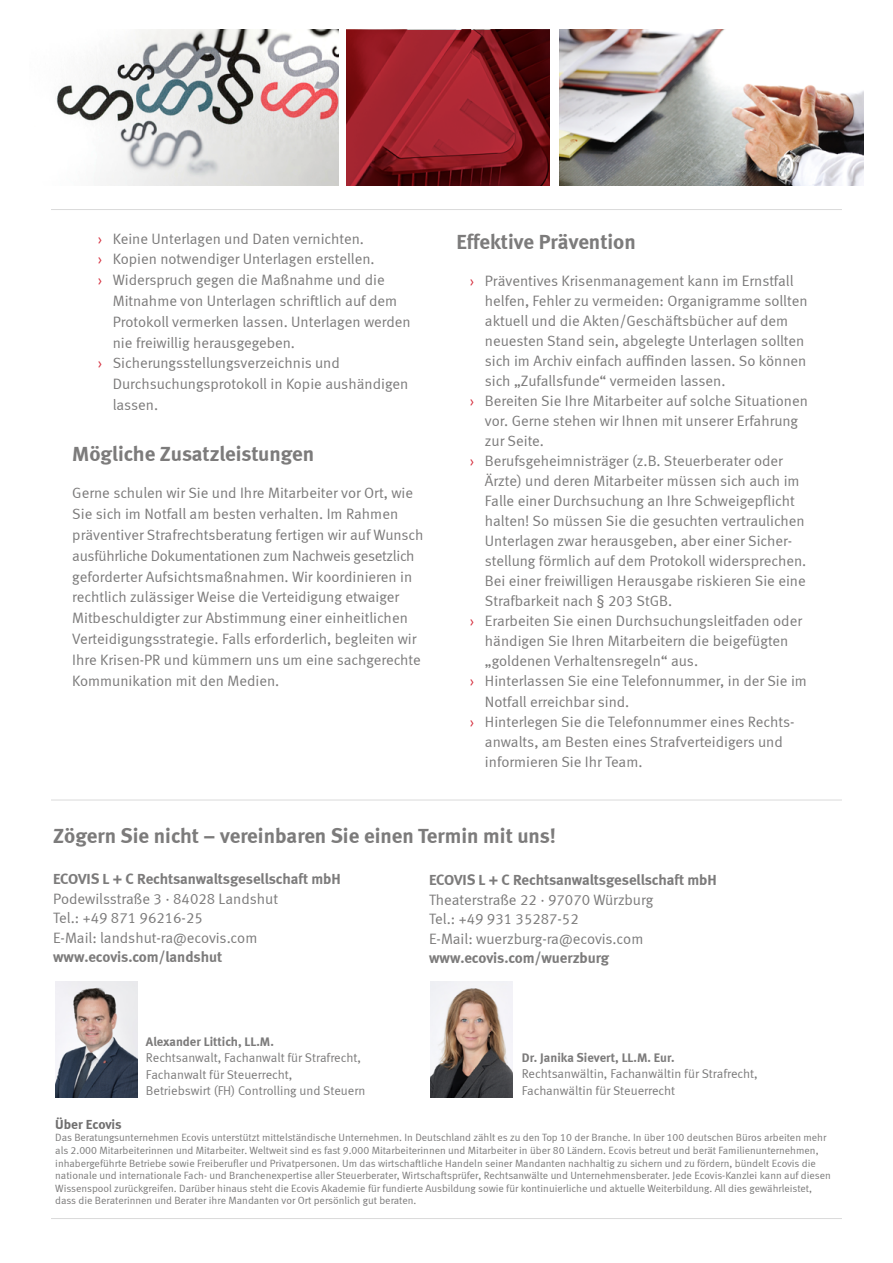
<style>
.page{position:relative;width:893px;height:1263px;background:#fff}
.page>*{position:absolute;margin:0;border:0;box-sizing:border-box;transform-origin:0 0}
.t1{font:21px "Meta Bold LF";color:#7c7b7b}
.t2{font:15px/20.9px "Meta Normal LF";color:#7c7b7b}
.t3{font:15px "Meta Bold LF";letter-spacing:-.005em;color:#7c7b7b}
.t4{font:13.5px "Meta Bold LF";letter-spacing:-.01em;color:#706f6f}
.t5{font:12.75px/16.5px "Meta Normal LF";color:#7c7b7b}
.t6{font:12.75px "Meta Bold LF";color:#7c7b7b}
.t7{font:10.5px/12.6px "Meta Normal LF";color:#7c7b7b}
.s1{color:#d53140}
</style>
<div class="page">
<hr style="left:51px;top:1218px;width:791px;height:1px;background:#dadada">
<hr style="left:51px;top:800px;width:791px;height:1px;background:#dadada">
<hr style="left:51px;top:209px;width:791px;height:1px;background:#dadada">
<img style="left:55px;top:981px;width:82px;height:117px">
<img style="left:431px;top:981px;width:82px;height:117px">
<img style="left:56px;top:30px;width:282px;height:156px">
<svg style="left:346px;top:30px;width:204px;height:156px;background:#871922"></svg>
<img style="left:560px;top:30px;width:303px;height:156px">
<p class="t2" style="left:98px;top:228px;width:268px"><span class="s1">›</span> Keine Unterlagen und Daten vernichten.</p>
<p class="t2" style="left:98px;top:249px;width:278px"><span class="s1">›</span> Kopien notwendiger Unterlagen erstellen.</p>
<p class="t2" style="left:98px;top:269px;width:289px"><span class="s1">›</span> Widerspruch gegen die Maßnahme und die</p>
<p class="t2" style="left:113px;top:290px;width:286px">Mitnahme von Unterlagen schriftlich auf dem</p>
<p class="t2" style="left:113px;top:311px;width:299px">Protokoll vermerken lassen. Unterlagen werden</p>
<p class="t2" style="left:113px;top:332px;width:184px">nie freiwillig herausgegeben.</p>
<p class="t2" style="left:98px;top:353px;width:244px"><span class="s1">›</span> Sicherungsstellungsverzeichnis und</p>
<p class="t2" style="left:113px;top:373px;width:297px">Durchsuchungsprotokoll in Kopie aushändigen</p>
<p class="t2" style="left:113px;top:394px;width:47px">lassen.</p>
<h1 class="t1" style="left:72px;top:441px;width:243px">Mögliche Zusatzleistungen</h1>
<p class="t2" style="left:72px;top:483px;width:353px">Gerne schulen wir Sie und Ihre Mitarbeiter vor Ort, wie Sie sich im Notfall am besten verhalten. Im Rahmen präventiver Strafrechtsberatung fertigen wir auf Wunsch ausführliche Dokumentationen zum Nachweis gesetzlich geforderter Aufsichtsmaßnahmen. Wir koordinieren in rechtlich zulässiger Weise die Verteidigung etwaiger Mitbeschuldigter zur Abstimmung einer einheitlichen Verteidigungsstrategie. Falls erforderlich, begleiten wir Ihre Krisen-PR und kümmern uns um eine sachgerechte Kommunikation mit den Medien.</p>
<h1 class="t1" style="left:456px;top:229px;width:181px">Effektive Prävention</h1>
<p class="t2" style="left:470px;top:270px;width:325px"><span class="s1">›</span> Präventives Krisenmanagement kann im Ernstfall</p>
<p class="t2" style="left:485px;top:290px;width:324px">helfen, Fehler zu vermeiden: Organigramme sollten</p>
<p class="t2" style="left:485px;top:310px;width:305px">aktuell und die Akten/Geschäftsbücher auf dem</p>
<p class="t2" style="left:485px;top:330px;width:321px">neuesten Stand sein, abgelegte Unterlagen sollten</p>
<p class="t2" style="left:485px;top:350px;width:323px">sich im Archiv einfach auffinden lassen. So können</p>
<p class="t2" style="left:485px;top:370px;width:242px">sich „Zufallsfunde“ vermeiden lassen.</p>
<p class="t2" style="left:470px;top:390px;width:340px"><span class="s1">›</span> Bereiten Sie Ihre Mitarbeiter auf solche Situationen</p>
<p class="t2" style="left:485px;top:410px;width:315px">vor. Gerne stehen wir Ihnen mit unserer Erfahrung</p>
<p class="t2" style="left:485px;top:430px;width:61px">zur Seite.</p>
<p class="t2" style="left:470px;top:450px;width:315px"><span class="s1">›</span> Berufsgeheimnisträger (z.B. Steuerberater oder</p>
<p class="t2" style="left:485px;top:471px;width:316px">Ärzte) und deren Mitarbeiter müssen sich auch im</p>
<p class="t2" style="left:485px;top:491px;width:311px">Falle einer Durchsuchung an Ihre Schweigepflicht</p>
<p class="t2" style="left:485px;top:511px;width:321px">halten! So müssen Sie die gesuchten vertraulichen</p>
<p class="t2" style="left:485px;top:531px;width:309px">Unterlagen zwar herausgeben, aber einer Sicher-</p>
<p class="t2" style="left:485px;top:551px;width:323px">stellung förmlich auf dem Protokoll widersprechen.</p>
<p class="t2" style="left:485px;top:571px;width:322px">Bei einer freiwilligen Herausgabe riskieren Sie eine</p>
<p class="t2" style="left:485px;top:591px;width:189px">Strafbarkeit nach § 203 StGB.</p>
<p class="t2" style="left:470px;top:611px;width:334px"><span class="s1">›</span> Erarbeiten Sie einen Durchsuchungsleitfaden oder</p>
<p class="t2" style="left:485px;top:631px;width:305px">händigen Sie Ihren Mitarbeitern die beigefügten</p>
<p class="t2" style="left:485px;top:651px;width:215px">„goldenen Verhaltensregeln“ aus.</p>
<p class="t2" style="left:470px;top:671px;width:339px"><span class="s1">›</span> Hinterlassen Sie eine Telefonnummer, in der Sie im</p>
<p class="t2" style="left:485px;top:691px;width:146px">Notfall erreichbar sind.</p>
<p class="t2" style="left:470px;top:711px;width:326px"><span class="s1">›</span> Hinterlegen Sie die Telefonnummer eines Rechts-</p>
<p class="t2" style="left:485px;top:731px;width:299px">anwalts, am Besten eines Strafverteidigers und</p>
<p class="t2" style="left:485px;top:751px;width:159px">informieren Sie Ihr Team.</p>
<h1 class="t1" style="left:53px;top:823px;width:504px">Zögern Sie nicht – vereinbaren Sie einen Termin mit uns!</h1>
<p class="t3" style="left:53px;top:870px;width:289px">ECOVIS L + C Rechtsanwaltsgesellschaft mbH</p>
<p class="t2" style="left:53px;top:888px;width:226px;line-height:19.5px">Podewilsstraße 3 · 84028 Landshut<br>Tel.: +49 871 96216-25<br>E-Mail: landshut-ra@ecovis.com</p>
<p class="t3" style="left:53px;top:948px;width:171px">www.ecovis.com/landshut</p>
<p class="t6" style="left:146px;top:1034px;width:129px">Alexander Littich, LL.M.</p>
<p class="t5" style="left:146px;top:1049px;width:221px">Rechtsanwalt, Fachanwalt für Strafrecht,<br>Fachanwalt für Steuerrecht,<br>Betriebswirt (FH) Controlling und Steuern</p>
<p class="t3" style="left:429px;top:871px;width:289px">ECOVIS L + C Rechtsanwaltsgesellschaft mbH</p>
<p class="t2" style="left:429px;top:890px;width:226px;line-height:19.5px">Theaterstraße 22 · 97070 Würzburg<br>Tel.: +49 931 35287-52<br>E-Mail: wuerzburg-ra@ecovis.com</p>
<p class="t3" style="left:429px;top:949px;width:181px">www.ecovis.com/wuerzburg</p>
<p class="t6" style="left:522px;top:1049px;width:154px">Dr. Janika Sievert, LL.M. Eur.</p>
<p class="t5" style="left:522px;top:1065px;width:237px">Rechtsanwältin, Fachanwältin für Strafrecht,<br>Fachanwältin für Steuerrecht</p>
<p class="t4" style="left:55px;top:1116px;width:68px">Über Ecovis</p>
<p class="t7" style="left:55px;top:1131px;width:777px">Das Beratungsunternehmen Ecovis unterstützt mittelständische Unternehmen. In Deutschland zählt es zu den Top 10 der Branche. In über 100 deutschen Büros arbeiten mehr als 2.000 Mitarbeiterinnen und Mitarbeiter. Weltweit sind es fast 9.000 Mitarbeiterinnen und Mitarbeiter in über 80 Ländern. Ecovis betreut und berät Familienunternehmen, inhabergeführte Betriebe sowie Freiberufler und Privatpersonen. Um das wirtschaftliche Handeln seiner Mandanten nachhaltig zu sichern und zu fördern, bündelt Ecovis die nationale und internationale Fach- und Branchenexpertise aller Steuerberater, Wirtschaftsprüfer, Rechtsanwälte und Unternehmensberater. Jede Ecovis-Kanzlei kann auf diesen Wissenspool zurückgreifen. Darüber hinaus steht die Ecovis Akademie für fundierte Ausbildung sowie für kontinuierliche und aktuelle Weiterbildung. All dies gewährleistet, dass die Beraterinnen und Berater ihre Mandanten vor Ort persönlich gut beraten.</p>
</div>
